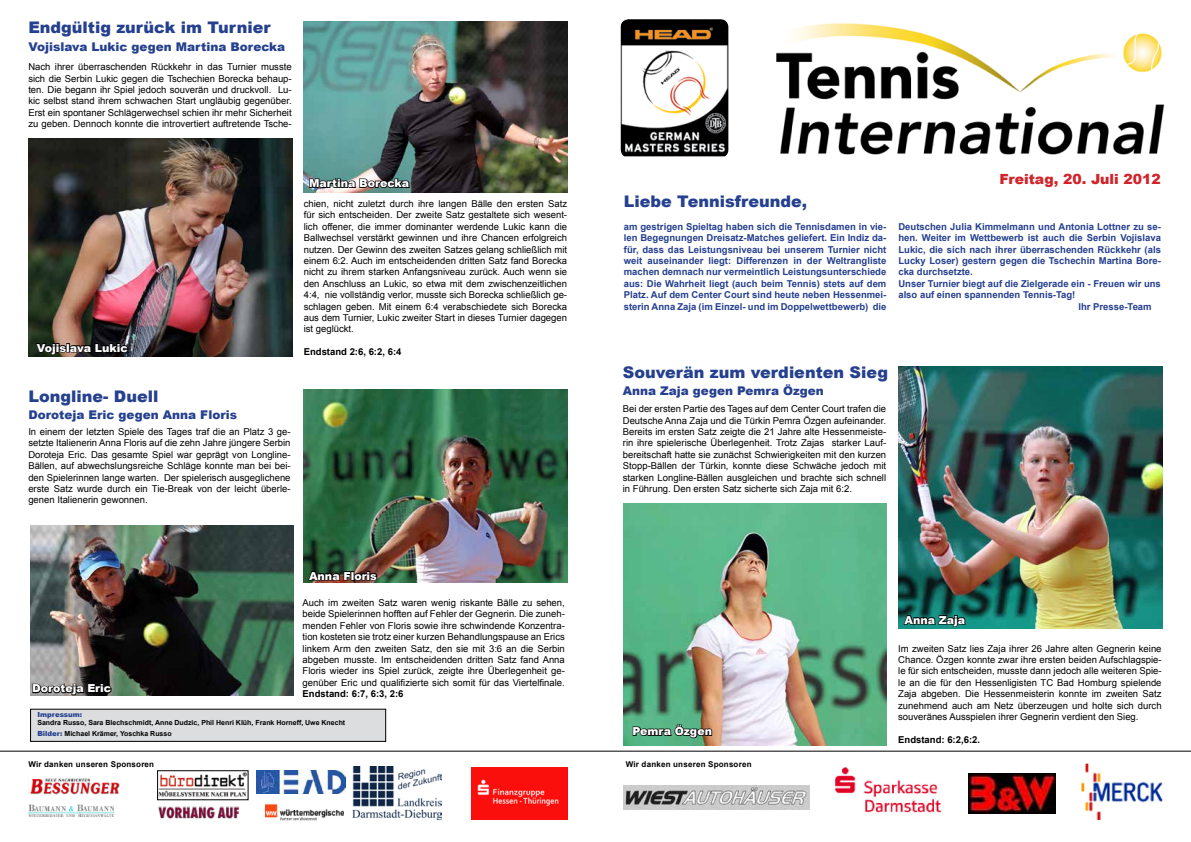
<style>
.page{position:relative;width:1191px;height:842px;background:#fff}
.page>*{position:absolute;margin:0;border:0;box-sizing:border-box;transform-origin:0 0}
.t1{font:900 16px "Arial";color:#25408f}
.t2{font:900 14px "Arial";color:#d2232a}
.t3{font:900 12px "Arial";color:#25408f}
.t4{font:900 11px "Arial";color:#fff}
.t5{font:9.5px/11.4px "Arial";color:#000;text-align:justify}
.t6{font:700 9.5px/11.4px "Arial";color:#25408f;text-align:justify}
.t7{font:700 9.5px "Arial";color:#000}
.t8{font:700 8px "Arial";letter-spacing:.025em;color:#000}
.t9{font:700 7px/11.2px "Arial";color:#000}
.t10{font:900 7px "Arial";color:#25408f}
.s1{font-weight:900;color:#25408f}
</style>
<div class="page">
<img style="left:621px;top:19px;width:107px;height:137px">
<img style="left:30px;top:778px;width:90px;height:17px">
<img style="left:471px;top:767px;width:96px;height:52px">
<img style="left:835px;top:768px;width:106px;height:45px">
<img style="left:624px;top:786px;width:185px;height:23px">
<img style="left:1081px;top:764px;width:81px;height:55px">
<img style="left:968px;top:774px;width:87px;height:40px">
<hr style="left:0;top:751px;width:1191px;height:1px;background:#000">
<img style="left:353px;top:766px;width:88px;height:54px">
<img style="left:159px;top:773px;width:87px;height:24px">
<img style="left:776px;top:23px;width:389px;height:132px">
<img style="left:159px;top:806px;width:80px;height:12px">
<div style="left:31px;top:709px;width:355px;height:32px;background:#dcddde"></div>
<div style="left:30px;top:709px;width:356px;height:33px;border:1px solid #000"></div>
<img style="left:28px;top:804px;width:85px;height:13px">
<img style="left:266px;top:804px;width:78px;height:16px">
<img style="left:256px;top:771px;width:89px;height:23px">
<img style="left:28px;top:139px;width:264px;height:217px">
<img style="left:304px;top:22px;width:263px;height:170px">
<img style="left:624px;top:503px;width:262px;height:242px">
<img style="left:898px;top:367px;width:264px;height:262px">
<svg style="left:902px;top:613px;width:65px;height:15px"></svg>
<svg style="left:632px;top:724px;width:81px;height:15px"></svg>
<svg style="left:35px;top:342px;width:94px;height:13px"></svg>
<svg style="left:308px;top:169px;width:103px;height:21px;background:#566a68"></svg>
<img style="left:304px;top:389px;width:263px;height:193px">
<img style="left:30px;top:525px;width:264px;height:171px">
<svg style="left:32px;top:682px;width:81px;height:14px"></svg>
<svg style="left:307px;top:569px;width:71px;height:13px"></svg>
<h1 class="t1" style="left:28px;top:16px;width:244px">Endgültig zurück im Turnier</h1>
<p class="t3" style="left:28px;top:38px;width:258px">Vojislava Lukic gegen Martina Borecka</p>
<p class="t5" style="left:28px;top:61px;width:265px">Nach ihrer überraschenden Rückkehr in das Turnier musste sich die Serbin Lukic gegen die Tschechien Borecka behaup&shy;ten. Die begann ihr Spiel jedoch souverän und druckvoll. Lu&shy;kic selbst stand ihrem schwachen Start ungläubig gegenüber.<br>Erst ein spontaner Schlägerwechsel schien ihr mehr Sicherheit zu geben. Dennoch konnte die introvertiert auftretende Tsche-</p>
<p class="t4" style="left:37px;top:340px;width:92px">Vojislava Lukic</p>
<p class="t4" style="left:309px;top:175px;width:102px">Martina Borecka</p>
<p class="t5" style="left:304px;top:198px;width:265px">chien, nicht zuletzt durch ihre langen Bälle den ersten Satz für sich entscheiden. Der zweite Satz gestaltete sich wesent&shy;lich offener, die immer dominanter werdende Lukic kann die Ballwechsel verstärkt gewinnen und ihre Chancen erfolgreich nutzen. Der Gewinn des zweiten Satzes gelang schließlich mit einem 6:2. Auch im entscheidenden dritten Satz fand Borecka nicht zu ihrem starken Anfangsniveau zurück. Auch wenn sie den Anschluss an Lukic, so etwa mit dem zwischenzeitlichen 4:4, nie vollständig verlor, musste sich Borecka schließlich ge&shy;schlagen geben. Mit einem 6:4 verabschiedete sich Borecka aus dem Turnier, Lukic zweiter Start in dieses Turnier dagegen ist geglückt.</p>
<p class="t7" style="left:304px;top:346px;width:99px">Endstand 2:6, 6:2, 6:4</p>
<h1 class="t1" style="left:28px;top:385px;width:131px">Longline- Duell</h1>
<p class="t3" style="left:28px;top:406px;width:210px">Doroteja Eric gegen Anna Floris</p>
<p class="t5" style="left:28px;top:426px;width:264px">In einem der letzten Spiele des Tages traf die an Platz 3 ge&shy;setzte Italienerin Anna Floris auf die zehn Jahre jüngere Serbin Doroteja Eric. Das gesamte Spiel war geprägt von Longline-Bällen, auf abwechslungsreiche Schläge konnte man bei bei&shy;den Spielerinnen lange warten. Der spielerisch ausgeglichene erste Satz wurde durch ein Tie-Break von der leicht überle&shy;genen Italienerin gewonnen.</p>
<p class="t4" style="left:32px;top:680px;width:80px">Doroteja Eric</p>
<p class="t4" style="left:309px;top:568px;width:69px">Anna Floris</p>
<p class="t5" style="left:303px;top:597px;width:264px">Auch im zweiten Satz waren wenig riskante Bälle zu sehen, beide Spielerinnen hofften auf Fehler der Gegnerin. Die zuneh&shy;menden Fehler von Floris sowie ihre schwindende Konzentra&shy;tion kosteten sie trotz einer kurzen Behandlungspause an Erics linkem Arm den zweiten Satz, den sie mit 3:6 an die Serbin abgeben musste. Im entscheidenden dritten Satz fand Anna Floris wieder ins Spiel zurück, zeigte ihre Überlegenheit ge&shy;genüber Eric und qualifizierte sich somit für das Viertelfinale.</p>
<p class="t7" style="left:303px;top:688px;width:102px">Endstand: 6:7, 6:3, 2:6</p>
<p class="t10" style="left:37px;top:709px;width:46px">Impressum:</p>
<p class="t9" style="left:37px;top:717px;width:309px">Sandra Russo, Sara Blechschmidt, Anne Dudzic, Phil Henri Klüh, Frank Horneff, Uwe Knecht<br><span class="s1">Bilder:</span> Michael Krämer, Yoschka Russo</p>
<h1 class="t1" style="left:624px;top:190px;width:185px">Liebe Tennisfreunde,</h1>
<h2 class="t2" style="left:999px;top:169px;width:163px">Freitag, 20. Juli 2012</h2>
<p class="t6" style="left:624px;top:221px;width:264px">am gestrigen Spieltag haben sich die Tennisdamen in vie&shy;len Begegnungen Dreisatz-Matches geliefert. Ein Indiz da&shy;für, dass das Leistungsniveau bei unserem Turnier nicht weit auseinander liegt: Differenzen in der Weltrangliste machen demnach nur vermeintlich Leistungsunterschiede aus: Die Wahrheit liegt (auch beim Tennis) stets auf dem Platz. Auf dem Center Court sind heute neben Hessenmei&shy;sterin Anna Zaja (im Einzel- und im Doppelwettbewerb) die</p>
<p class="t6" style="left:898px;top:221px;width:264px">Deutschen Julia Kimmelmann und Antonia Lottner zu se-</p>
<p class="t6" style="left:898px;top:232px;width:264px">hen. Weiter im Wettbewerb ist auch die Serbin Vojislava</p>
<p class="t6" style="left:898px;top:244px;width:264px">Lukic, die sich nach ihrer überraschenden Rückkehr (als</p>
<p class="t6" style="left:898px;top:255px;width:264px">Lucky Loser) gestern gegen die Tschechin Martina Bore-</p>
<p class="t6" style="left:898px;top:267px;width:76px">cka durchsetzte.</p>
<p class="t6" style="left:898px;top:278px;width:264px">Unser Turnier biegt auf die Zielgerade ein - Freuen wir uns</p>
<p class="t6" style="left:898px;top:289px;width:179px">also auf einen spannenden Tennis-Tag!</p>
<p class="t6" style="left:1078px;top:301px;width:75px">Ihr Presse-Team</p>
<h1 class="t1" style="left:623px;top:361px;width:267px">Souverän zum verdienten Sieg</h1>
<p class="t3" style="left:623px;top:382px;width:202px">Anna Zaja gegen Pemra Özgen</p>
<p class="t5" style="left:623px;top:403px;width:265px">Bei der ersten Partie des Tages auf dem Center Court trafen die Deutsche Anna Zaja und die Türkin Pemra Özgen aufeinander.<br>Bereits im ersten Satz zeigte die 21 Jahre alte Hessenmeiste&shy;rin ihre spielerische Überlegenheit. Trotz Zajas starker Lauf&shy;bereitschaft hatte sie zunächst Schwierigkeiten mit den kurzen Stopp-Bällen der Türkin, konnte diese Schwäche jedoch mit starken Longline-Bällen ausgleichen und brachte sich schnell in Führung. Den ersten Satz sicherte sich Zaja mit 6:2.</p>
<p class="t4" style="left:632px;top:723px;width:81px">Pemra Özgen</p>
<p class="t4" style="left:904px;top:612px;width:62px">Anna Zaja</p>
<p class="t5" style="left:898px;top:643px;width:265px">Im zweiten Satz lies Zaja ihrer 26 Jahre alten Gegnerin keine Chance. Özgen konnte zwar ihre ersten beiden Aufschlagspie&shy;le für sich entscheiden, musste dann jedoch alle weiteren Spie&shy;le an die für den Hessenligisten TC Bad Homburg spielende Zaja abgeben. Die Hessenmeisterin konnte im zweiten Satz zunehmend auch am Netz überzeugen und holte sich durch souveränes Ausspielen ihrer Gegnerin verdient den Sieg.</p>
<p class="t7" style="left:898px;top:733px;width:83px">Endstand: 6:2,6:2.</p>
<p class="t8" style="left:28px;top:759px;width:127px">Wir danken unseren Sponsoren</p>
<p class="t8" style="left:626px;top:759px;width:127px">Wir danken unseren Sponsoren</p>
</div>
